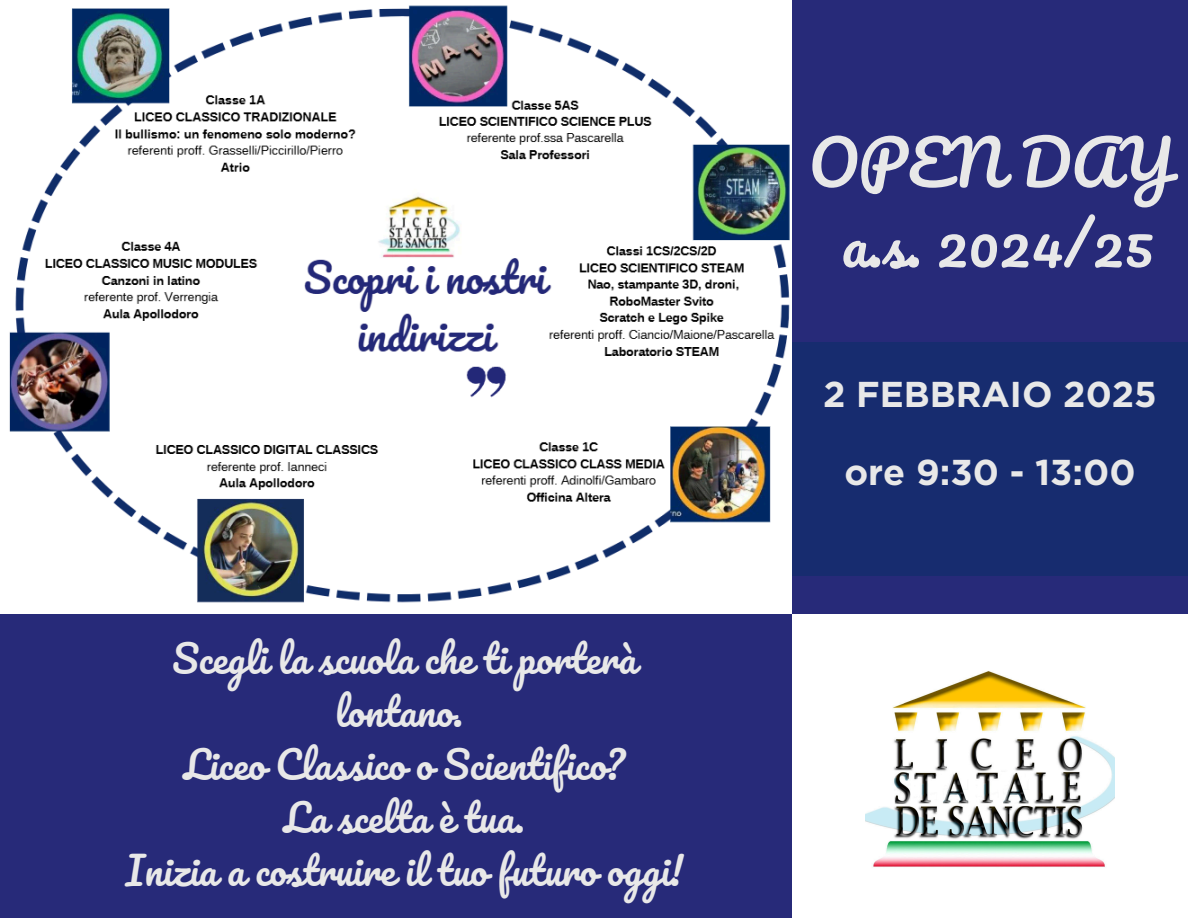
<style>
.page{position:relative;width:1188px;height:918px;background:#fff}
.page>*{position:absolute;margin:0;border:0;box-sizing:border-box;transform-origin:0 0}
.t1{font:61.2px "Pacifico";color:#e8e8e8}
.t2{font:56.7px "Pacifico";color:#e8e8e8}
.t3{font:38.25px/52.8px "Pacifico";color:#e8e8e8;text-align:center}
.t4{font:700 35.85px "Gotham";color:#e8e8e8}
</style>
<div class="page">
<img style="left:865px;top:671px;width:250px;height:196px">
<div style="left:792px;top:0;width:396px;height:613px;background:#272a79"></div>
<div style="left:792px;top:342px;width:396px;height:234px;background:#132d6d"></div>
<div style="left:396px;top:342px;width:396px;height:576px;background:#272a79"></div>
<div style="left:0;top:336px;width:396px;height:582px;background:#272a79"></div>
<img style="left:0;top:5px;width:792px;height:608px">
<p class="t3" style="left:172px;top:635px;width:466px">Scegli la scuola che ti porterà lontano.</p>
<p class="t3" style="left:184px;top:740px;width:443px">Liceo Classico o Scientifico?</p>
<h1 class="t3" style="left:284px;top:793px;width:242px">La scelta è tua.</h1>
<h2 class="t3" style="left:125px;top:846px;width:559px">Inizia a costruire il tuo futuro oggi!</h2>
<p class="t1" style="left:808px;top:131px;width:365px">OPEN DAY</p>
<p class="t2" style="left:841px;top:215px;width:314px">a.s. 2024/25</p>
<p class="t4" style="left:823px;top:372px;width:335px">2 FEBBRAIO 2025</p>
<p class="t4" style="left:844px;top:450px;width:293px">ore 9:30 - 13:00</p>
</div>
